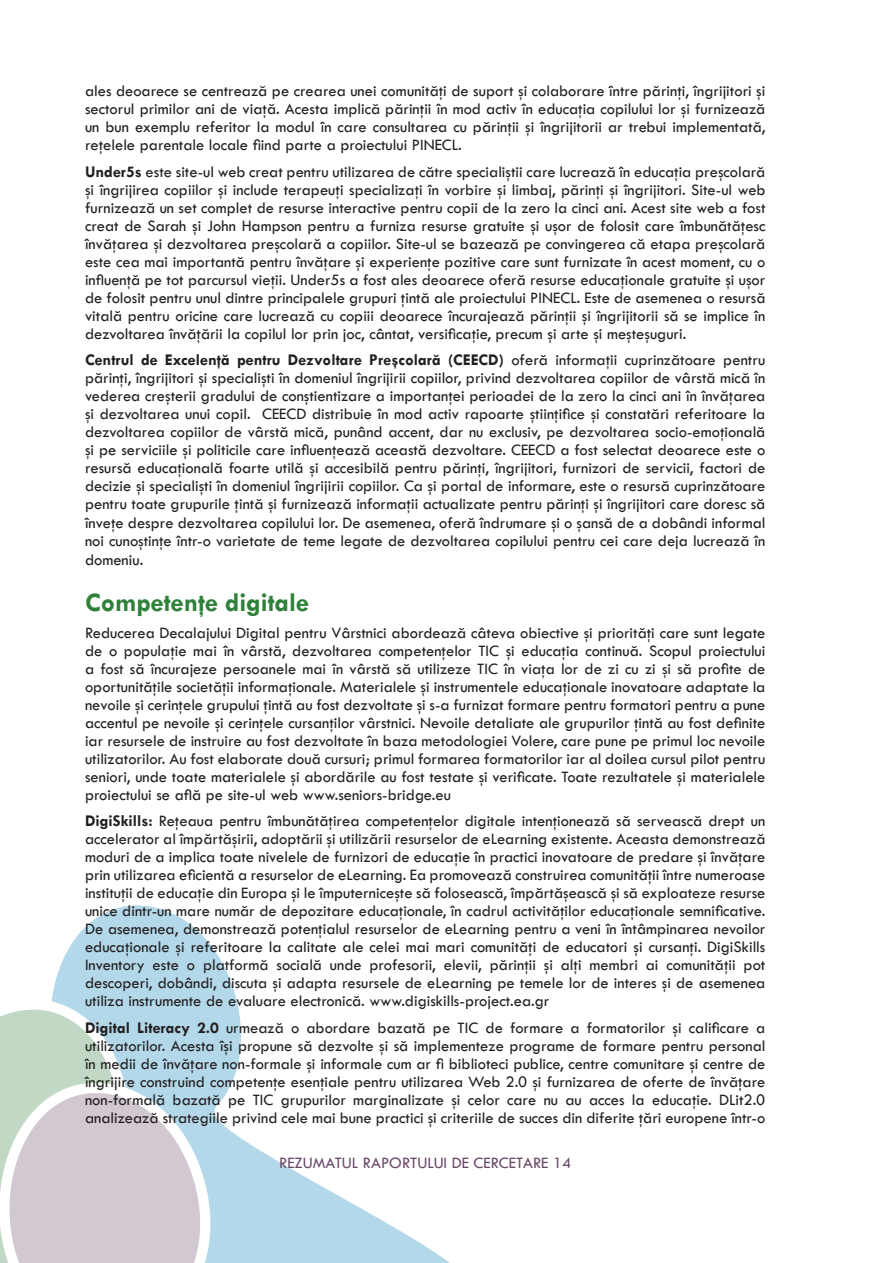
<style>
.page{position:relative;width:893px;height:1263px;background:#fff}
.page>*{position:absolute;margin:0;border:0;box-sizing:border-box;transform-origin:0 0}
.Subhead_1{font:700 27px "Tw Cen";color:#2f813a}
.t1{font:16.5px/18px "Tw Cen";color:#231f20;text-align:justify}
.t2{font:16.5px "Tw Cen";color:#694768}
.s1{font-weight:700}
</style>
<div class="page">
<svg style="left:56px;top:905px;width:394px;height:358px"></svg>
<svg style="left:0;top:978px;width:191px;height:83px"></svg>
<svg style="left:0;top:1061px;width:437px;height:202px"></svg>
<p class="t1" style="left:85px;top:82px;width:682px">ales deoarece se centrează pe crearea unei comunităţi de suport şi colaborare între părinţi, îngrijitori şi sectorul primilor ani de viaţă. Acesta implică părinţii în mod activ în educaţia copilului lor şi furnizează un bun exemplu referitor la modul în care consultarea cu părinţii şi îngrijitorii ar trebui implementată, reţelele parentale locale fiind parte a proiectului PINECL.</p>
<p class="t1" style="left:85px;top:163px;width:682px"><span class="s1">Under5s</span> este site-ul web creat pentru utilizarea de către specialiştii care lucrează în educaţia preşcolară şi îngrijirea copiilor şi include terapeuţi specializaţi în vorbire şi limbaj, părinţi şi îngrijitori. Site-ul web furnizează un set complet de resurse interactive pentru copii de la zero la cinci ani. Acest site web a fost creat de Sarah şi John Hampson pentru a furniza resurse gratuite şi uşor de folosit care îmbunătăţesc învăţarea şi dezvoltarea preşcolară a copiilor. Site-ul se bazează pe convingerea că etapa preşcolară este cea mai importantă pentru învăţare şi experienţe pozitive care sunt furnizate în acest moment, cu o influenţă pe tot parcursul vieţii. Under5s a fost ales deoarece oferă resurse educaţionale gratuite şi uşor de folosit pentru unul dintre principalele grupuri ţintă ale proiectului PINECL. Este de asemenea o resursă vitală pentru oricine care lucrează cu copiii deoarece încurajează părinţii şi îngrijitorii să se implice în dezvoltarea învăţării la copilul lor prin joc, cântat, versificaţie, precum şi arte şi meşteşuguri.</p>
<p class="t1" style="left:85px;top:351px;width:682px"><span class="s1">Centrul de Excelenţă pentru Dezvoltare Preşcolară (CEECD)</span> oferă informaţii cuprinzătoare pentru părinţi, îngrijitori şi specialişti în domeniul îngrijirii copiilor, privind dezvoltarea copiilor de vârstă mică în vederea creşterii gradului de conştientizare a importanţei perioadei de la zero la cinci ani în învăţarea şi dezvoltarea unui copil. CEECD distribuie în mod activ rapoarte ştiinţifice şi constatări referitoare la dezvoltarea copiilor de vârstă mică, punând accent, dar nu exclusiv, pe dezvoltarea socio-emoţională şi pe serviciile şi politicile care influenţează această dezvoltare. CEECD a fost selectat deoarece este o resursă educaţională foarte utilă şi accesibilă pentru părinţi, îngrijitori, furnizori de servicii, factori de decizie şi specialişti în domeniul îngrijirii copiilor. Ca şi portal de informare, este o resursă cuprinzătoare pentru toate grupurile ţintă şi furnizează informaţii actualizate pentru părinţi şi îngrijitori care doresc să înveţe despre dezvoltarea copilului lor. De asemenea, oferă îndrumare şi o şansă de a dobândi informal noi cunoştinţe într-o varietate de teme legate de dezvoltarea copilului pentru cei care deja lucrează în</p>
<p class="t1" style="left:85px;top:551px;width:60px">domeniu.</p>
<p class="Subhead_1" style="left:85px;top:586px;width:226px">Competenţe digitale</p>
<p class="t1" style="left:85px;top:623px;width:682px">Reducerea Decalajului Digital pentru Vârstnici abordează câteva obiective şi priorităţi care sunt legate de o populaţie mai în vârstă, dezvoltarea competenţelor TIC şi educaţia continuă. Scopul proiectului a fost să încurajeze persoanele mai în vârstă să utilizeze TIC în viaţa lor de zi cu zi şi să profite de oportunităţile societăţii informaţionale. Materialele şi instrumentele educaţionale inovatoare adaptate la nevoile şi cerinţele grupului ţintă au fost dezvoltate şi s-a furnizat formare pentru formatori pentru a pune accentul pe nevoile şi cerinţele cursanţilor vârstnici. Nevoile detaliate ale grupurilor ţintă au fost definite iar resursele de instruire au fost dezvoltate în baza metodologiei Volere, care pune pe primul loc nevoile utilizatorilor. Au fost elaborate două cursuri; primul formarea formatorilor iar al doilea cursul pilot pentru seniori, unde toate materialele şi abordările au fost testate şi verificate. Toate rezultatele şi materialele proiectului se află pe site-ul web www.seniors-bridge.eu</p>
<p class="t1" style="left:85px;top:812px;width:682px"><span class="s1">DigiSkills:</span> Reţeaua pentru îmbunătăţirea competenţelor digitale intenţionează să servească drept un accelerator al împărtăşirii, adoptării şi utilizării resurselor de eLearning existente. Aceasta demonstrează moduri de a implica toate nivelele de furnizori de educaţie în practici inovatoare de predare şi învăţare prin utilizarea eficientă a resurselor de eLearning. Ea promovează construirea comunităţii între numeroase instituţii de educaţie din Europa şi le împuterniceşte să folosească, împărtăşească şi să exploateze resurse unice dintr-un mare număr de depozitare educaţionale, în cadrul activităţilor educaţionale semnificative.<br>De asemenea, demonstrează potenţialul resurselor de eLearning pentru a veni în întâmpinarea nevoilor educaţionale şi referitoare la calitate ale celei mai mari comunităţi de educatori şi cursanţi. DigiSkills Inventory este o platformă socială unde profesorii, elevii, părinţii şi alţi membri ai comunităţii pot descoperi, dobândi, discuta şi adapta resursele de eLearning pe temele lor de interes şi de asemenea utiliza instrumente de evaluare electronică. www.digiskills-project.ea.gr</p>
<p class="t1" style="left:85px;top:1018px;width:682px"><span class="s1">Digital Literacy 2.0</span> urmează o abordare bazată pe TIC de formare a formatorilor şi calificare a utilizatorilor. Acesta îşi propune să dezvolte şi să implementeze programe de formare pentru personal în medii de învăţare non-formale şi informale cum ar fi biblioteci publice, centre comunitare şi centre de îngrijire construind competenţe esenţiale pentru utilizarea Web 2.0 şi furnizarea de oferte de învăţare non-formală bazată pe TIC grupurilor marginalizate şi celor care nu au acces la educaţie. DLit2.0 analizează strategiile privind cele mai bune practici şi criteriile de succes din diferite ţări europene într-o</p>
<p class="t2" style="left:279px;top:1153px;width:294px">REZUMATUL RAPORTULUI DE CERCETARE 14</p>
</div>
